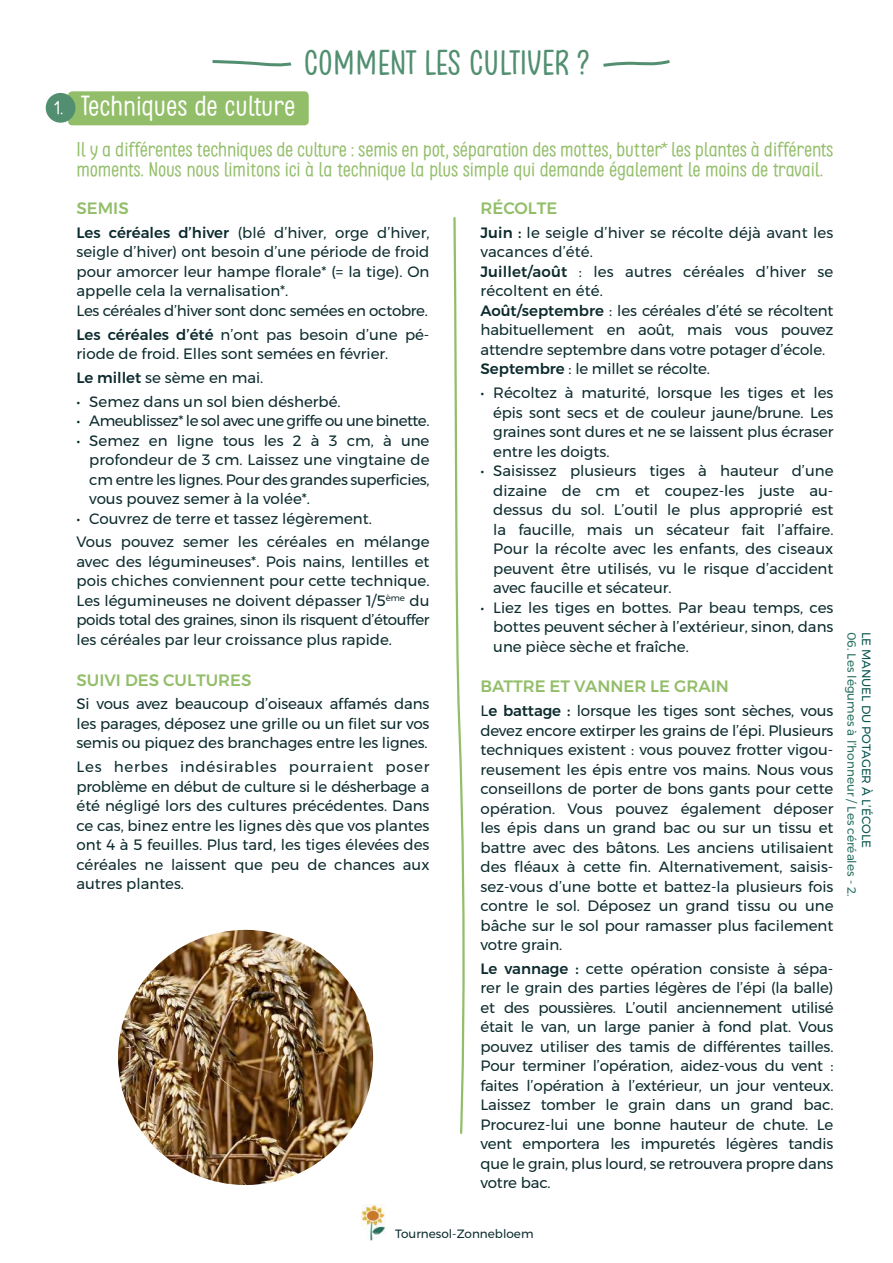
<style>
.page{position:relative;width:893px;height:1263px;background:#fff}
.page>*{position:absolute;margin:0;border:0;box-sizing:border-box;transform-origin:0 0}
.t1{font:33px "Clambake October Six";color:#518f70}
.t2{font:27px "Clambake October Six";color:#fff}
.t3{font:19.5px/19.5px "Clambake October Six";letter-spacing:-.01em;color:#93be69}
.t4{font:18px "Clambake October Six";color:#fff}
.t5{font:500 16.5px "Montserrat";color:#93be69}
.t6{font:15px/19.5px "Montserrat";color:#0c2b2e;text-align:justify}
.t7{font:15px "Montserrat";letter-spacing:-.03em;color:#0c2b2e}
.t8{font:12px "Montserrat";color:#297060}
.t9{font:12px "Montserrat";color:#0a5650}
.t10{font:12px "Montserrat";color:#0c2b2e}
.s1{font-weight:500}
</style>
<div class="page">
<img style="left:362px;top:1205px;width:24px;height:36px">
<div style="left:68px;top:91px;width:241px;height:34px;background:#93be69;border-radius:4px"></div>
<div style="left:46px;top:93px;width:29px;height:30px;background:#518f70;border-radius:50%"></div>
<svg style="left:453px;top:217px;width:12px;height:917px"></svg>
<svg style="left:212px;top:60px;width:80px;height:7px"></svg>
<svg style="left:603px;top:60px;width:67px;height:7px"></svg>
<img style="left:118px;top:930px;width:255px;height:255px;border-radius:128px">
<p class="t4" style="left:55px;top:98px;width:10px">1.</p>
<h1 class="t1" style="left:304px;top:44px;width:287px">COMMENT LES CULTIVER ?</h1>
<h2 class="t2" style="left:81px;top:91px;width:216px">Techniques de culture</h2>
<h3 class="t3" style="left:77px;top:140px;width:758px">Il y a différentes techniques de culture : semis en pot, séparation des mottes, butter* les plantes à différents moments. Nous nous limitons ici à la technique la plus simple qui demande également le moins de travail.</h3>
<p class="t5" style="left:77px;top:195px;width:54px">SEMIS</p>
<p class="t6" style="left:77px;top:223px;width:354px;text-align:left"><span class="s1">Les céréales d’hiver</span> (blé d’hiver, orge d’hiver, seigle d’hiver) ont besoin d’une période de froid pour amorcer leur hampe florale* (= la tige). On appelle cela la vernalisation*.<br>Les céréales d’hiver sont donc semées en octobre.</p>
<p class="t6" style="left:77px;top:324px;width:354px"><span class="s1">Les céréales d’été</span> n’ont pas besoin d’une pé&shy;riode de froid. Elles sont semées en février.</p>
<p class="t6" style="left:77px;top:368px;width:188px"><span class="s1">Le millet</span> se sème en mai.</p>
<p class="t6" style="left:77px;top:391px;width:266px">• Semez dans un sol bien désherbé.</p>
<p class="t7" style="left:77px;top:409px;width:354px">• Ameublissez* le sol avec une griffe ou une binette.</p>
<p class="t6" style="left:89px;top:430px;width:342px;text-indent:-13px">• Semez en ligne tous les 2 à 3 cm, à une profondeur de 3 cm. Laissez une vingtaine de cm entre les lignes. Pour des grandes superficies, vous pouvez semer à la volée*.</p>
<p class="t6" style="left:77px;top:506px;width:354px;line-height:23.7px">• Couvrez de terre et tassez légèrement.<br>Vous pouvez semer les céréales en mélange</p>
<p class="t6" style="left:77px;top:552px;width:354px">avec des légumineuses*. Pois nains, lentilles et pois chiches conviennent pour cette technique.<br>Les légumineuses ne doivent dépasser 1/5<sup>ème</sup> du poids total des graines, sinon ils risquent d’étouffer les céréales par leur croissance plus rapide.</p>
<p class="t5" style="left:77px;top:667px;width:176px">SUIVI DES CULTURES</p>
<p class="t6" style="left:77px;top:694px;width:354px">Si vous avez beaucoup d’oiseaux affamés dans les parages, déposez une grille ou un filet sur vos semis ou piquez des branchages entre les lignes.</p>
<p class="t6" style="left:77px;top:757px;width:354px">Les herbes indésirables pourraient poser problème en début de culture si le désherbage a été négligé lors des cultures précédentes. Dans ce cas, binez entre les lignes dès que vos plantes ont 4 à 5 feuilles. Plus tard, les tiges élevées des céréales ne laissent que peu de chances aux autres plantes.</p>
<p class="t5" style="left:480px;top:195px;width:78px">RÉCOLTE</p>
<p class="t6" style="left:480px;top:223px;width:354px;text-align:left"><span class="s1">Juin :</span> le seigle d’hiver se récolte déjà avant les vacances d’été.<br><span class="s1">Juillet/août</span> : les autres céréales d’hiver se récoltent en été.<br><span class="s1">Août/septembre</span> : les céréales d’été se récoltent habituellement en août, mais vous pouvez attendre septembre dans votre potager d’école.<br><span class="s1">Septembre</span> : le millet se récolte.</p>
<p class="t6" style="left:493px;top:383px;width:342px;text-indent:-13px">• Récoltez à maturité, lorsque les tiges et les épis sont secs et de couleur jaune/brune. Les graines sont dures et ne se laissent plus écraser entre les doigts.</p>
<p class="t6" style="left:493px;top:461px;width:342px;text-indent:-13px">• Saisissez plusieurs tiges à hauteur d’une dizaine de cm et coupez-les juste au&shy;dessus du sol. L’outil le plus approprié est la faucille, mais un sécateur fait l’affaire.<br>Pour la récolte avec les enfants, des ciseaux peuvent être utilisés, vu le risque d’accident avec faucille et sécateur.</p>
<p class="t6" style="left:493px;top:597px;width:342px;text-indent:-13px">• Liez les tiges en bottes. Par beau temps, ces bottes peuvent sécher à l’extérieur, sinon, dans une pièce sèche et fraîche.</p>
<p class="t5" style="left:480px;top:674px;width:250px">BATTRE ET VANNER LE GRAIN</p>
<p class="t6" style="left:480px;top:701px;width:354px">L<span class="s1">e battage :</span> lorsque les tiges sont sèches, vous devez encore extirper les grains de l’épi. Plusieurs techniques existent : vous pouvez frotter vigou&shy;reusement les épis entre vos mains. Nous vous conseillons de porter de bons gants pour cette opération. Vous pouvez également déposer les épis dans un grand bac ou sur un tissu et battre avec des bâtons. Les anciens utilisaient des fléaux à cette fin. Alternativement, saisis&shy;sez-vous d’une botte et battez-la plusieurs fois contre le sol. Déposez un grand tissu ou une bâche sur le sol pour ramasser plus facilement votre grain.</p>
<p class="t6" style="left:480px;top:959px;width:354px"><span class="s1">Le vannage :</span> cette opération consiste à sépa&shy;rer le grain des parties légères de l’épi (la balle) et des poussières. L’outil anciennement utilisé était le van, un large panier à fond plat. Vous pouvez utiliser des tamis de différentes tailles.<br>Pour terminer l’opération, aidez-vous du vent : faites l’opération à l’extérieur, un jour venteux.<br>Laissez tomber le grain dans un grand bac.<br>Procurez-lui une bonne hauteur de chute. Le vent emportera les impuretés légères tandis que le grain, plus lourd, se retrouvera propre dans votre bac.</p>
<p class="t8" style="left:861px;top:631px;width:267px;rotate:90deg">06. Les légumes à l’honneur / Les céréales - 2.</p>
<p class="t9" style="left:876px;top:631px;width:218px;rotate:90deg">LE MANUEL DU POTAGER À L’ÉCOLE</p>
<p class="t10" style="left:395px;top:1225px;width:140px">Tournesol-Zonnebloem</p>
</div>
